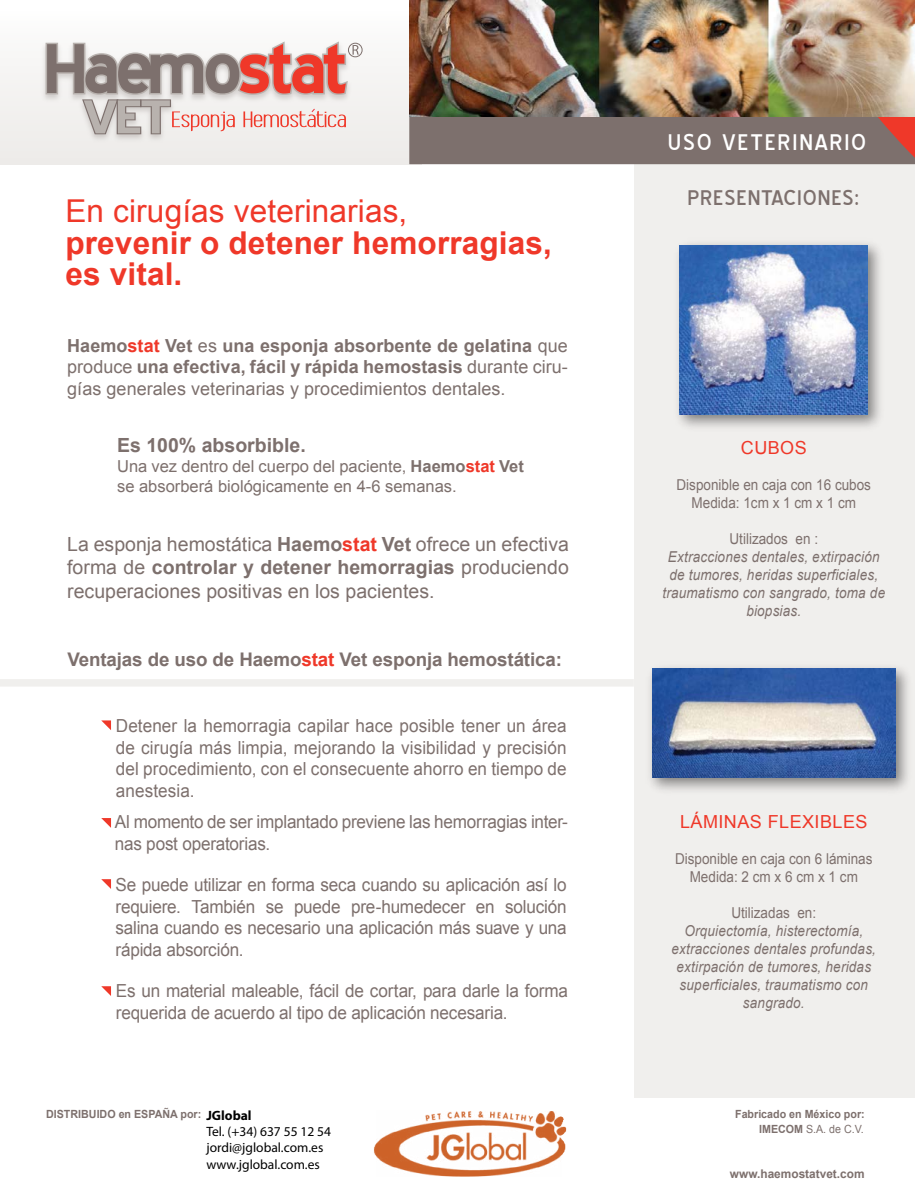
<style>
.page{position:relative;width:915px;height:1191px;background:#fff}
.page>*{position:absolute;margin:0;border:0;box-sizing:border-box;transform-origin:0 0}
.t1{font:700 31.5px/31.5px "Arial";letter-spacing:.005em;color:#ef3829}
.t2{font:31.5px "Arial";letter-spacing:.005em;color:#ef3829}
.t3{font:28.8px "Blue Highway";letter-spacing:.06em;color:#fff}
.t4{font:27px "Blue Highway";letter-spacing:.03em;color:#7d706d}
.t5{font:19.5px/23.4px "Arial";color:#7d706d;text-align:justify}
.t6{font:700 19.5px "Arial";color:#7d706d}
.t7{font:700 18.75px "Arial";letter-spacing:-.005em;color:#7d706d}
.t8{font:18px/21.6px "Arial";letter-spacing:-.01em;color:#7d706d;scale:.95 1}
.t9{font:18px/21.6px "Arial";letter-spacing:-.01em;color:#7d706d;text-align:justify}
.t10{font:18px "Arial";letter-spacing:.025em;color:#ef3829}
.t11{font:16.5px/19.8px "Arial";color:#7d706d}
.t12{font:italic 15px/18px "Arial";letter-spacing:.015em;color:#7d706d;text-align:center;scale:.9 1}
.t13{font:15px/18px "Arial";color:#7d706d;text-align:center;scale:.9 1}
.t14{font:13.5px/16.2px "Myriad Pro";color:#000}
.t15{font:700 12px "Arial";color:#7d706d}
.t16{font:700 11.25px/15.8px "Arial";color:#7d706d;text-align:right;scale:.95 1}
.s1{font-weight:700}
.s2{font-weight:700;color:#ef3829}
.s3{color:#ef3829}
.s4{font-family:"Myriad Pro";font-size:13.5px;color:#000}
.s5{font-weight:400}
</style>
<div class="page">
<div style="left:0;top:679px;width:633px;height:7px;background:#f0efed"></div>
<div style="left:634px;top:0;width:280px;height:1098px;background:#f0efed"></div>
<div style="left:409px;top:117px;width:505px;height:47px;background:#7d706d"></div>
<svg style="left:101px;top:720px;width:10px;height:10px"></svg>
<svg style="left:101px;top:818px;width:10px;height:10px"></svg>
<svg style="left:101px;top:879px;width:10px;height:10px"></svg>
<svg style="left:101px;top:986px;width:10px;height:10px"></svg>
<svg style="left:46px;top:41px;width:316px;height:93px"></svg>
<img style="left:409px;top:0;width:505px;height:117px">
<img style="left:678px;top:243px;width:202px;height:184px">
<img style="left:679px;top:245px;width:188px;height:169px">
<img style="left:650px;top:667px;width:258px;height:123px">
<img style="left:651px;top:669px;width:244px;height:108px">
<img style="left:374px;top:1111px;width:193px;height:66px">
<h1 class="t2" style="left:65px;top:190px;width:343px">En cirugías veterinarias,</h1>
<h1 class="t1" style="left:65px;top:228px;width:488px">prevenir o detener hemorragias, es vital.</h1>
<p class="t9" style="left:67px;top:335px;width:502px"><span class="s1">Haemo</span><span class="s2">stat</span> <span class="s1">Vet</span> es <span class="s1">una esponja absorbente de gelatina</span> que produce <span class="s1">una efectiva, fácil y rápida hemostasis</span> durante ciru&shy;gías generales veterinarias y procedimientos dentales.</p>
<p class="t6" style="left:117px;top:432px;width:190px">Es 100% absorbible.</p>
<p class="t11" style="left:117px;top:456px;width:408px">Una vez dentro del cuerpo del paciente, <span class="s1">Haemo</span><span class="s2">stat</span> <span class="s1">Vet </span>se absorberá biológicamente en 4-6 semanas.</p>
<p class="t5" style="left:67px;top:532px;width:503px">La esponja hemostática <span class="s1">Haemo</span><span class="s2">stat</span> <span class="s1">Vet</span> ofrece un efectiva forma de <span class="s1">controlar y detener hemorragias</span> produciendo recuperaciones positivas en los pacientes.</p>
<p class="t7" style="left:67px;top:647px;width:496px">Ventajas de uso de Haemo<span class="s3">stat</span> Vet esponja hemostática:</p>
<p class="t8" style="left:116px;top:715px;width:476px;text-align:justify">Detener la hemorragia capilar hace posible tener un área de cirugía más limpia, mejorando la visibilidad y precisión del procedimiento, con el consecuente ahorro en tiempo de anestesia.</p>
<p class="t8" style="left:115px;top:811px;width:478px">Al momento de ser implantado previene las hemorragias inter&shy;nas post operatorias.</p>
<p class="t8" style="left:116px;top:874px;width:476px;text-align:justify">Se puede utilizar en forma seca cuando su aplicación así lo requiere. También se puede pre-humedecer en solución salina cuando es necesario una aplicación más suave y una rápida absorción.</p>
<p class="t8" style="left:116px;top:980px;width:477px">Es un material maleable, fácil de cortar, para darle la forma requerida de acuerdo al tipo de aplicación necesaria.</p>
<p class="t16" style="left:46px;top:1106px;width:218px">DISTRIBUIDO en ESPAÑA por: <span class="s4">JGlobal</span></p>
<p class="t14" style="left:206px;top:1123px;width:126px">Tel. (+34) 637 55 12 54 jordi@jglobal.com.es www.jglobal.com.es</p>
<h2 class="t3" style="left:667px;top:130px;width:200px">USO VETERINARIO</h2>
<h3 class="t4" style="left:687px;top:186px;width:173px">PRESENTACIONES:</h3>
<p class="t10" style="left:740px;top:436px;width:67px">CUBOS</p>
<p class="t13" style="left:676px;top:476px;width:217px">Disponible en caja con 16 cubos<br>Medida: 1cm x 1 cm x 1 cm</p>
<p class="t13" style="left:729px;top:530px;width:100px">Utilizados en :</p>
<p class="t12" style="left:662px;top:548px;width:249px">Extracciones dentales, extirpación de tumores, heridas superficiales, traumatismo con sangrado, toma de biopsias.</p>
<p class="t10" style="left:679px;top:810px;width:189px">LÁMINAS FLEXIBLES</p>
<p class="t13" style="left:674px;top:850px;width:221px">Disponible en caja con 6 láminas<br>Medida: 2 cm x 6 cm x 1 cm</p>
<p class="t13" style="left:731px;top:904px;width:96px">Utilizadas en:</p>
<p class="t12" style="left:671px;top:922px;width:229px">Orquiectomía, histerectomía, extracciones dentales profundas, extirpación de tumores, heridas superficiales, traumatismo con sangrado.</p>
<p class="t16" style="left:734px;top:1106px;width:138px">Fabricado en México por:<br>IMECOM <span class="s5">S.A. de C.V.</span></p>
<p class="t15" style="left:729px;top:1166px;width:136px">www.haemostatvet.com</p>
</div>
